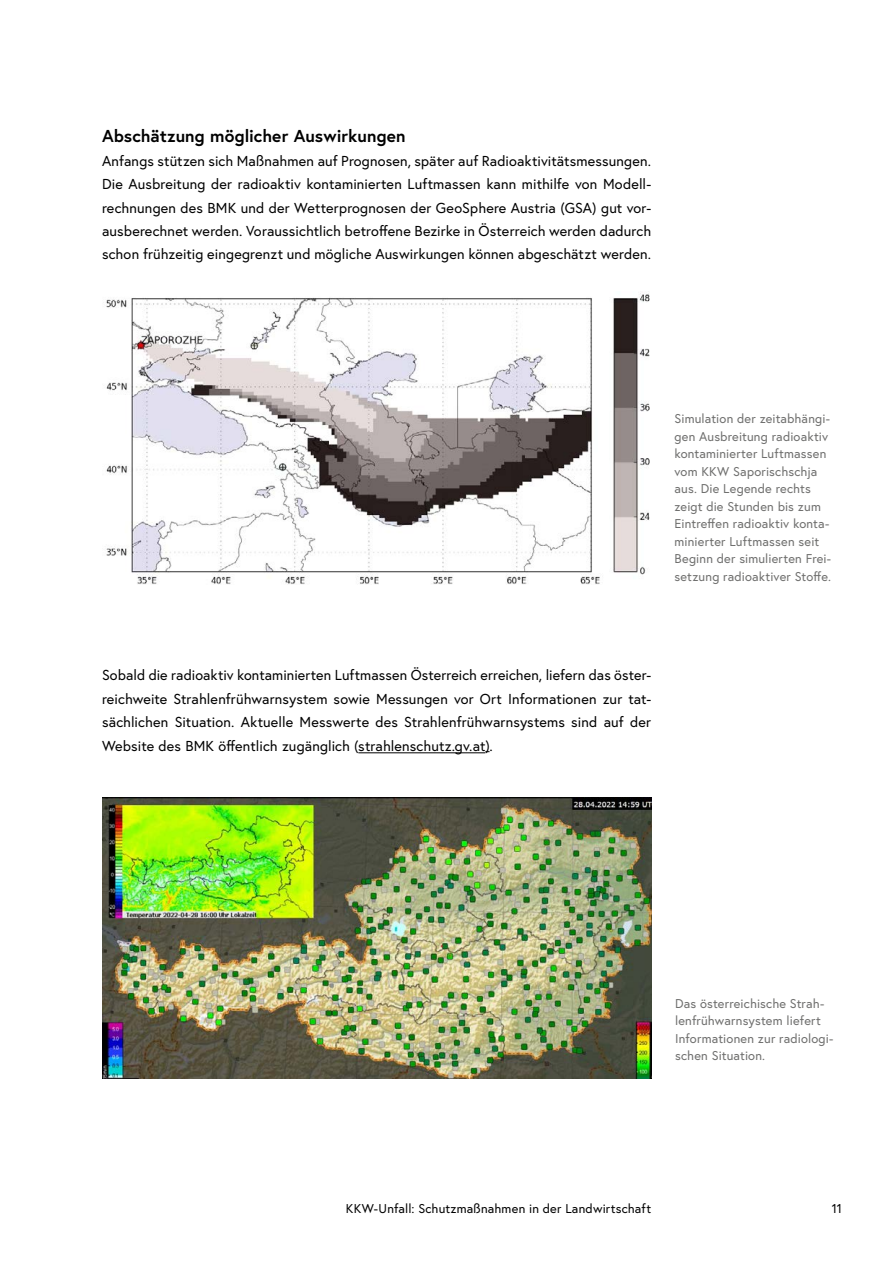
<style>
.page{position:relative;width:893px;height:1263px;background:#fff}
.page>*{position:absolute;margin:0;border:0;box-sizing:border-box;transform-origin:0 0}
.h3_ohne_Nummerierung{font:700 17.25px "Europa Austria";color:#000}
.t1{font:14.4px/23.4px "Europa Austria";letter-spacing:.01em;color:#000;text-align:justify}
.t2{font:12.75px/17.5px "Europa Austria";letter-spacing:.015em;color:#6f6f6e}
.t3{font:12.75px "Europa Austria";letter-spacing:.015em;color:#000}
</style>
<div class="page">
<hr style="left:358px;top:752px;width:127px;height:1px;background:#000">
<img style="left:106px;top:293px;width:544px;height:292px">
<img style="left:103px;top:797px;width:549px;height:281px">
<h3 class="h3_ohne_Nummerierung" style="left:102px;top:125px;width:305px">Abschätzung möglicher Auswirkungen</h3>
<p class="t1" style="left:102px;top:149px;width:551px">Anfangs stützen sich Maßnahmen auf Prognosen, später auf Radioaktivitätsmessungen.<br>Die Ausbreitung der radioaktiv kontaminierten Luftmassen kann mithilfe von Modell&shy;rechnungen des BMK und der Wetterprognosen der GeoSphere Austria (GSA) gut vor&shy;ausberechnet werden. Voraussichtlich betroffene Bezirke in Österreich werden dadurch schon frühzeitig eingegrenzt und mögliche Auswirkungen können abgeschätzt werden.</p>
<p class="t2" style="left:674px;top:410px;width:158px">Simulation der zeitabhängi&shy;gen Ausbreitung radioaktiv kontaminierter Luftmassen vom KKW Saporischschja aus. Die Legende rechts zeigt die Stunden bis zum<br>Eintreffen radioaktiv konta&shy;minierter Luftmassen seit<br>Beginn der simulierten Frei&shy;setzung radioaktiver Stoffe.</p>
<p class="t1" style="left:102px;top:663px;width:551px">Sobald die radioaktiv kontaminierten Luftmassen Österreich erreichen, liefern das öster&shy;reichweite Strahlenfrühwarnsystem sowie Messungen vor Ort Informationen zur tat&shy;sächlichen Situation. Aktuelle Messwerte des Strahlenfrühwarnsystems sind auf der Website des BMK öffentlich zugänglich (strahlenschutz.gv.at).</p>
<p class="t2" style="left:675px;top:994px;width:160px">Das österreichische Strah&shy;lenfrühwarnsystem liefert<br>Informationen zur radiologi&shy;schen Situation.</p>
<p class="t3" style="left:346px;top:1200px;width:307px">KKW-Unfall: Schutzmaßnahmen in der Landwirtschaft</p>
<p class="t3" style="left:832px;top:1200px;width:12px">11</p>
</div>
